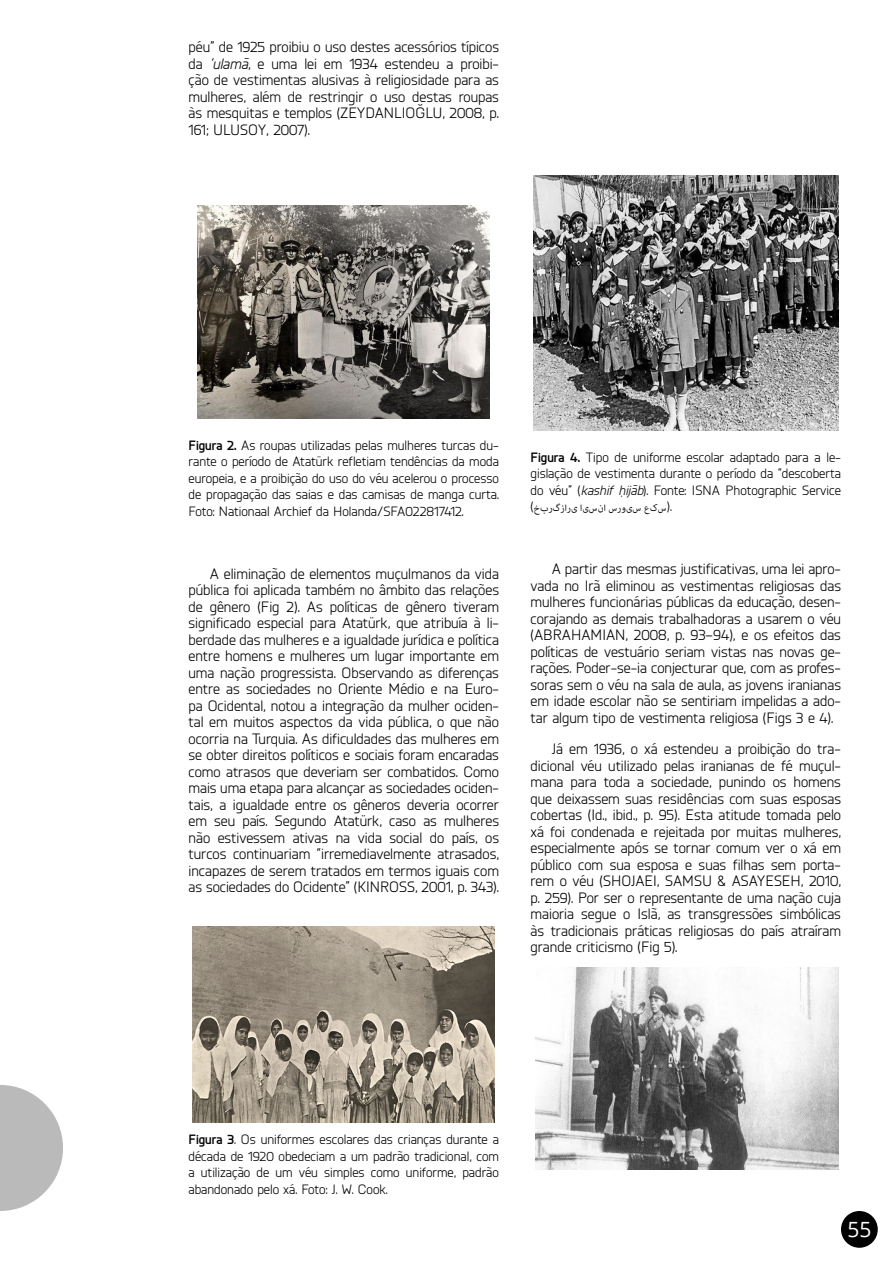
<style>
.page{position:relative;width:893px;height:1263px;background:#fff}
.page>*{position:absolute;margin:0;border:0;box-sizing:border-box;transform-origin:0 0}
.t1{font:21px "Open Sans";color:#fff}
.t2{font:15px/16.5px "Knul";color:#000;text-align:justify}
.t3{font:13.5px/16.5px "Knul";color:#000;text-align:justify}
.t4{font:13.5px "Adobe Arabic";color:#000}
.s1{font-style:italic}
.s2{font-weight:700}
.s3{font-family:"Knul"}
</style>
<div class="page">
<div style="left:841px;top:1211px;width:37px;height:37px;background:#000;border-radius:50%"></div>
<svg style="left:0;top:1085px;width:63px;height:126px"></svg>
<img style="left:198px;top:206px;width:292px;height:212px">
<img style="left:193px;top:926px;width:302px;height:197px">
<img style="left:533px;top:176px;width:305px;height:255px">
<img style="left:535px;top:968px;width:303px;height:201px">
<p class="t2" style="left:189px;top:38px;width:312px">péu” de 1925 proibiu o uso destes acessórios típicos da <span class="s1">‘ulamā</span>, e uma lei em 1934 estendeu a proibi&shy;ção de vestimentas alusivas à religiosidade para as mulheres, além de restringir o uso destas roupas às mesquitas e templos (ZEYDANLIOĞLU, 2008, p.<br>161; ULUSOY, 2007).</p>
<p class="t3" style="left:189px;top:436px;width:312px"><span class="s2">Figura 2.</span> As roupas utilizadas pelas mulheres turcas du&shy;rante o período de Atatürk refletiam tendências da moda europeia, e a proibição do uso do véu acelerou o processo de propagação das saias e das camisas de manga curta.<br>Foto: Nationaal Archief da Holanda/SFA022817412.</p>
<p class="t2" style="left:189px;top:564px;width:312px;text-indent:21px">A eliminação de elementos muçulmanos da vida pública foi aplicada também no âmbito das relações de gênero (Fig 2). As políticas de gênero tiveram significado especial para Atatürk, que atribuía à li&shy;berdade das mulheres e a igualdade jurídica e política entre homens e mulheres um lugar importante em uma nação progressista. Observando as diferenças entre as sociedades no Oriente Médio e na Euro&shy;pa Ocidental, notou a integração da mulher ociden&shy;tal em muitos aspectos da vida pública, o que não ocorria na Turquia. As dificuldades das mulheres em se obter direitos políticos e sociais foram encaradas como atrasos que deveriam ser combatidos. Como mais uma etapa para alcançar as sociedades ociden&shy;tais, a igualdade entre os gêneros deveria ocorrer em seu país. Segundo Atatürk, caso as mulheres não estivessem ativas na vida social do país, os turcos continuariam “irremediavelmente atrasados, incapazes de serem tratados em termos iguais com as sociedades do Ocidente” (KINROSS, 2001, p. 343).</p>
<p class="t3" style="left:531px;top:448px;width:312px"><span class="s2">Figura 4.</span> Tipo de uniforme escolar adaptado para a le&shy;gislação de vestimenta durante o período da “descoberta do véu” (<span class="s1">kashif ḥijāb</span>). Fonte: ISNA Photographic Service</p>
<p class="t4" style="left:531px;top:499px;width:143px">بخ <span class="s3">)</span> سی ا ی ر ا زگر سا ن سی و ر سکع <span class="s3">. (</span></p>
<p class="t2" style="left:531px;top:560px;width:312px;text-indent:21px">A partir das mesmas justificativas, uma lei apro&shy;vada no Irã eliminou as vestimentas religiosas das mulheres funcionárias públicas da educação, desen&shy;corajando as demais trabalhadoras a usarem o véu (ABRAHAMIAN, 2008, p. 93–94), e os efeitos das políticas de vestuário seriam vistas nas novas ge&shy;rações. Poder-se-ia conjecturar que, com as profes&shy;soras sem o véu na sala de aula, as jovens iranianas em idade escolar não se sentiriam impelidas a ado&shy;tar algum tipo de vestimenta religiosa (Figs 3 e 4).</p>
<p class="t2" style="left:531px;top:740px;width:312px;text-indent:21px">Já em 1936, o xá estendeu a proibição do tra&shy;dicional véu utilizado pelas iranianas de fé muçul&shy;mana para toda a sociedade, punindo os homens que deixassem suas residências com suas esposas cobertas (Id., ibid., p. 95). Esta atitude tomada pelo xá foi condenada e rejeitada por muitas mulheres, especialmente após se tornar comum ver o xá em público com sua esposa e suas filhas sem porta&shy;rem o véu (SHOJAEI, SAMSU &amp; ASAYESEH, 2010, p. 259). Por ser o representante de uma nação cuja maioria segue o Islã, as transgressões simbólicas às tradicionais práticas religiosas do país atraíram grande criticismo (Fig 5).</p>
<p class="t3" style="left:189px;top:1131px;width:312px"><span class="s2">Figura 3</span>. Os uniformes escolares das crianças durante a década de 1920 obedeciam a um padrão tradicional, com a utilização de um véu simples como uniforme, padrão abandonado pelo xá. Foto: J. W. Cook.</p>
<h1 class="t1" style="left:847px;top:1215px;width:26px">55</h1>
</div>
